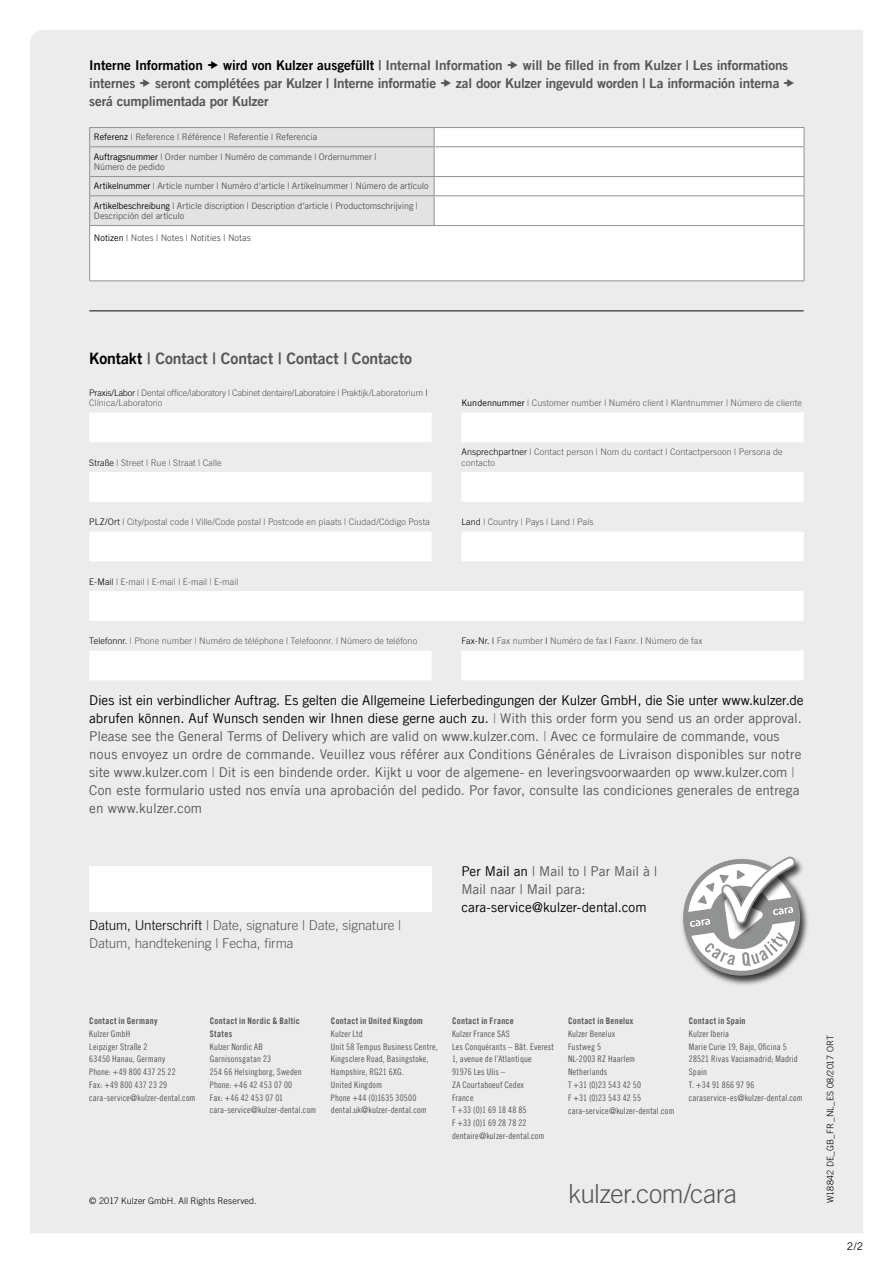
<style>
.page{position:relative;width:893px;height:1263px;background:#fff}
.page>*{position:absolute;margin:0;border:0;box-sizing:border-box;transform-origin:0 0}
.t1{font:300 26.25px "Trade Gothic LT Com";letter-spacing:-.02em;color:#565656}
.t2{font:15.75px "Trade Gothic LT Com Bd 2";letter-spacing:-.005em;color:#565656}
.t3{font:13.5px/18px "Trade Gothic LT Com";letter-spacing:-.005em;color:#565656}
.t4{font:13.5px "Trade Gothic LT Com Bd 2";letter-spacing:-.01em;color:#565656}
.t5{font:300 13.5px/18px "Trade Gothic LT Com";letter-spacing:-.005em;color:#565656}
.t6{font:13.5px "Trade Gothic LT Com Bd 2";letter-spacing:-.005em;color:#000}
.t7{font:13.5px "Trade Gothic LT Com";color:#000}
.t8{font:10.5px "Trade Gothic LT Com";color:#000}
.t9{font:9px/12.8px "Trade Gothic LT Com Cn 18";letter-spacing:.015em;color:#565656}
.t10{font:300 9px/10.5px "Trade Gothic LT Com";letter-spacing:.01em;color:#565656}
.t11{font:9px/19.2px "Trade Gothic LT Com";letter-spacing:-.01em;color:#565656}
.t12{font:9px/12.8px "Trade Gothic LT Com Bd Cn 20";letter-spacing:.03em;color:#565656}
.t13{font:300 9px/10.5px "Trade Gothic LT Com";letter-spacing:-.015em;color:#565656}
.t14{font:300 9px "Trade Gothic LT Com";letter-spacing:.01em;color:#000}
.s1{color:#565656}
.s2{color:#000}
.s3{font-weight:400;color:#000}
.s4{color:#7d7d7d}
</style>
<div class="page">
<div style="left:30px;top:30px;width:833px;height:1203px;background:#ececed"></div>
<div style="left:89px;top:866px;width:343px;height:46px;background:#fff"></div>
<img style="left:680px;top:856px;width:131px;height:133px">
<img style="left:803px;top:854px;width:4px;height:83px">
<svg style="left:682px;top:854px;width:121px;height:123px"></svg>
<svg style="left:89px;top:412px;width:715px;height:268px"></svg>
<svg style="left:90px;top:128px;width:714px;height:152px"></svg>
<hr style="left:89px;top:127px;width:345px;height:1px;background:#919292">
<hr style="left:434px;top:127px;width:370px;height:1px;background:#919292">
<hr style="left:434px;top:146px;width:370px;height:1px;background:#919292">
<hr style="left:434px;top:176px;width:370px;height:1px;background:#919292">
<hr style="left:434px;top:195px;width:370px;height:1px;background:#919292">
<div style="left:89px;top:128px;width:346px;height:97px;background:#e3e3e3"></div>
<svg style="left:804px;top:128px;width:1px;height:97px"></svg>
<hr style="left:89px;top:225px;width:345px;height:1px;background:#919292">
<hr style="left:434px;top:225px;width:370px;height:1px;background:#919292">
<hr style="left:89px;top:226px;width:1px;height:54px;background:#919292">
<hr style="left:804px;top:226px;width:1px;height:54px;background:#919292">
<hr style="left:89px;top:280px;width:345px;height:1px;background:#919292">
<hr style="left:434px;top:280px;width:370px;height:1px;background:#919292">
<hr style="left:89px;top:310px;width:715px;height:2px;background:#565656">
<svg style="left:208px;top:61px;width:10px;height:8px"></svg>
<svg style="left:508px;top:61px;width:10px;height:8px"></svg>
<svg style="left:140px;top:79px;width:10px;height:8px"></svg>
<svg style="left:441px;top:79px;width:10px;height:8px"></svg>
<svg style="left:784px;top:79px;width:10px;height:8px"></svg>
<h3 class="t6" style="left:89px;top:57px;width:115px">Interne Information</h3>
<h3 class="t6" style="left:223px;top:57px;width:281px">wird von Kulzer ausgefüllt <span class="s1">| Internal Information</span></h3>
<h3 class="t4" style="left:523px;top:57px;width:267px">will be filled in from Kulzer | Les informations</h3>
<h3 class="t4" style="left:89px;top:75px;width:48px">internes</h3>
<h3 class="t4" style="left:155px;top:75px;width:282px">seront complétées par Kulzer | Interne informatie</h3>
<h3 class="t4" style="left:456px;top:75px;width:325px">zal door Kulzer ingevuld worden | La información interna</h3>
<h3 class="t4" style="left:89px;top:93px;width:181px">será cumplimentada por Kulzer</h3>
<p class="t11" style="left:94px;top:127px;width:284px"><span class="s2">Referenz</span> | Reference | Référence | Referentie | Referencia<br><span class="s2">Auftragsnummer</span> | Order number | Numéro de commande | Ordernummer |</p>
<p class="t11" style="left:94px;top:157px;width:336px">Número de pedido<br><span class="s2">Artikelnummer</span> | Article number | Numéro d‘article | Artikelnummer | Número de artículo<br><span class="s2">Artikelbeschreibung</span> | Article discription | Description d‘article | Productomschrijving |</p>
<p class="t11" style="left:94px;top:206px;width:92px">Descripción del artículo</p>
<p class="t11" style="left:94px;top:228px;width:158px"><span class="s2">Notizen</span> | Notes | Notes | Notities | Notas</p>
<h2 class="t2" style="left:89px;top:349px;width:324px"><span class="s2">Kontakt</span> | Contact | Contact | Contact | Contacto</h2>
<p class="t13" style="left:89px;top:387px;width:340px"><span class="s2">Praxis/Labor</span> | Dental office/laboratory | Cabinet dentaire/Laboratoire | Praktijk/Laboratorium <span class="s2">|<br></span>Clínica/Laboratorio</p>
<p class="t10" style="left:461px;top:398px;width:342px"><span class="s3">Kundennummer</span> | Customer number | Numéro client | Klantnummer | Número de cliente</p>
<p class="t10" style="left:89px;top:457px;width:134px"><span class="s2">Straße</span> | Street | Rue | Straat | Calle</p>
<p class="t10" style="left:461px;top:447px;width:323px"><span class="s2">Ansprechpartner</span> | Contact person | Nom du contact | Contactpersoon | Persona de contacto</p>
<p class="t10" style="left:89px;top:517px;width:342px"><span class="s2">PLZ/Ort</span> | City/postal code | Ville/Code postal | Postcode en plaats | Ciudad/Código Posta</p>
<p class="t10" style="left:461px;top:517px;width:134px"><span class="s2">Land</span> | Country | Pays | Land | País</p>
<p class="t10" style="left:89px;top:576px;width:151px"><span class="s2">E-Mail</span> | E-mail | E-mail | E-mail | E-mail</p>
<p class="t10" style="left:89px;top:636px;width:329px"><span class="s2">Telefonnr.</span> | Phone number | Numéro de téléphone | Telefoonnr. | Número de teléfono</p>
<p class="t10" style="left:461px;top:636px;width:243px"><span class="s2">Fax-Nr. |</span> Fax number <span class="s2">|</span> Numéro de fax <span class="s2">|</span> Faxnr. <span class="s2">|</span> Número de fax</p>
<p class="t3" style="left:89px;top:691px;width:716px"><span class="s2">Dies ist ein verbindlicher Auftrag. Es gelten die Allgemeine Lieferbedingungen der Kulzer GmbH, die Sie unter www.kulzer.de abrufen können. Auf Wunsch senden wir Ihnen diese gerne auch zu.</span> <span class="s4">|</span> With this order form you send us an order approval.<br>Please see the General Terms of Delivery which are valid on www.kulzer.com. <span class="s4">|</span> Avec ce formulaire de commande, vous nous envoyez un ordre de commande. Veuillez vous référer aux Conditions Générales de Livraison disponibles sur notre site www.kulzer.com <span class="s4">|</span> Dit is een bindende order. Kijkt u voor de algemene- en leveringsvoorwaarden op www.kulzer.com <span class="s4">| </span>Con este formulario usted nos envía una aprobación del pedido. Por favor, consulte las condiciones generales de entrega en www.kulzer.com</p>
<h3 class="t5" style="left:89px;top:916px;width:313px"><span class="s2">Datum, Unterschrift</span> | Date, signature | Date, signature |<br>Datum, handtekening | Fecha, firma</h3>
<h3 class="t3" style="left:461px;top:862px;width:197px"><span class="s2">Per Mail an</span> | Mail to | Par Mail à |<br>Mail naar | Mail para:</h3>
<h3 class="t7" style="left:461px;top:899px;width:187px">cara-service@kulzer-dental.com</h3>
<p class="t12" style="left:89px;top:1014px;width:70px">Contact in Germany</p>
<p class="t9" style="left:89px;top:1027px;width:108px">Kulzer GmbH<br>Leipziger Straße 2<br>63450 Hanau, Germany<br>Phone: +49 800 437 25 22<br>Fax: +49 800 437 23 29 cara-service@kulzer-dental.com</p>
<p class="t12" style="left:210px;top:1014px;width:92px">Contact in Nordic &amp; Baltic<br>States</p>
<p class="t9" style="left:210px;top:1040px;width:108px">Kulzer Nordic AB<br>Garnisonsgatan 23<br>254 66 Helsingborg, Sweden<br>Phone: +46 42 453 07 00<br>Fax: +46 42 453 07 01 cara-service@kulzer-dental.com</p>
<p class="t12" style="left:331px;top:1014px;width:93px">Contact in United Kingdom</p>
<p class="t9" style="left:331px;top:1027px;width:108px">Kulzer Ltd<br>Unit 58 Tempus Business Centre,<br>Kingsclere Road, Basingstoke,<br>Hampshire, RG21 6XG.<br>United Kingdom<br>Phone +44 (0)1635 30500 dental.uk@kulzer-dental.com</p>
<p class="t12" style="left:452px;top:1014px;width:63px">Contact in France</p>
<p class="t9" style="left:452px;top:1027px;width:103px">Kulzer France SAS<br>Les Conquérants – Bât. Everest<br>1, avenue de l’Atlantique<br>91976 Les Ulis –<br>ZA Courtaboeuf Cedex<br>France<br>T +33 (0)1 69 18 48 85<br>F +33 (0)1 69 28 78 22 dentaire@kulzer-dental.com</p>
<p class="t12" style="left:568px;top:1014px;width:67px">Contact in Benelux</p>
<p class="t9" style="left:568px;top:1027px;width:108px">Kulzer Benelux<br>Fustweg 5<br>NL-2003 RZ Haarlem<br>Netherlands<br>T +31 (0)23 543 42 50<br>F +31 (0)23 543 42 55 cara-service@kulzer-dental.com</p>
<p class="t12" style="left:689px;top:1014px;width:58px">Contact in Spain</p>
<p class="t9" style="left:689px;top:1027px;width:115px">Kulzer Iberia<br>Marie Curie 19, Bajo, Oficina 5<br>28521 Rivas Vaciamadrid; Madrid<br>Spain<br>T. +34 91 866 97 96 caraservice-es@kulzer-dental.com</p>
<p class="t14" style="left:89px;top:1195px;width:169px">© 2017 Kulzer GmbH. All Rights Reserved.</p>
<h1 class="t1" style="left:568px;top:1178px;width:171px">kulzer.com/cara</h1>
<p class="t14" style="left:825px;top:1203px;width:170px;rotate:-90deg">W18842 DE_GB_FR_NL_ES 08/2017 ORT</p>
<p class="t8" style="left:847px;top:1240px;width:18px">2/2</p>
</div>
